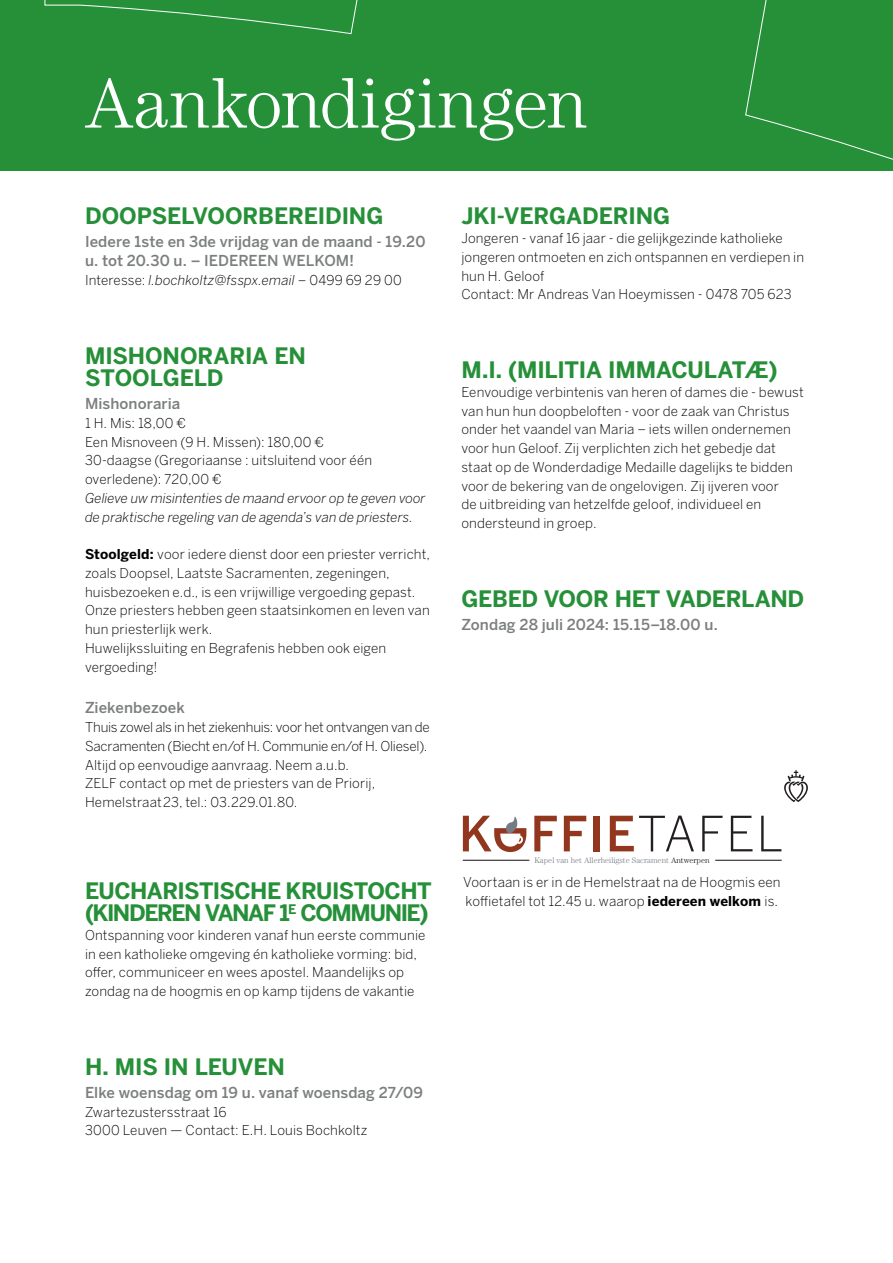
<style>
.page{position:relative;width:893px;height:1263px;background:#fff}
.page>*{position:absolute;margin:0;border:0;box-sizing:border-box;transform-origin:0 0}
.t1{font:300 72px "Century Std";letter-spacing:.015em;color:#fff}
.t2{font:700 22.5px/22.5px "Benton Sans";letter-spacing:-.01em;color:#269039}
.t3{font:700 22.5px/22.5px "Benton Sans";letter-spacing:-.035em;color:#269039}
.t4{font:500 15px/18.8px "Benton Sans";letter-spacing:.005em;color:#7c7f80}
.t5{font:300 13.5px/18.8px "Benton Sans";letter-spacing:.01em;color:#000001}
.t6{font:italic 300 13.5px/18.8px "Benton Sans";color:#000001}
.t7{font:300 8.1px "Century Std";color:#757c84}
.s1{font-style:normal}
.s2{font-weight:700}
.s3{color:#101315}
</style>
<div class="page">
<svg style="left:534px;top:816px;width:23px;height:35px"></svg>
<svg style="left:564px;top:816px;width:22px;height:35px"></svg>
<div style="left:594px;top:816px;width:6px;height:35px;background:#92361e"></div>
<svg style="left:610px;top:815px;width:84px;height:36px"></svg>
<svg style="left:702px;top:816px;width:20px;height:35px"></svg>
<svg style="left:731px;top:816px;width:21px;height:35px"></svg>
<svg style="left:761px;top:816px;width:20px;height:35px"></svg>
<svg style="left:784px;top:770px;width:24px;height:32px"></svg>
<svg style="left:463px;top:816px;width:63px;height:36px"></svg>
<hr style="left:463px;top:860px;width:66px;height:1px;background:#231f20">
<hr style="left:715px;top:860px;width:67px;height:1px;background:#231f20">
<div style="left:0;top:0;width:893px;height:170px;background:#269039"></div>
<h1 class="t1" style="left:85px;top:62px;width:504px">Aankondigingen</h1>
<h2 class="t2" style="left:85px;top:204px;width:300px">DOOPSELVOORBEREIDING</h2>
<p class="t4" style="left:85px;top:232px;width:342px">Iedere 1ste en 3de vrijdag van de maand - 19.20 u. tot 20.30 u. – IEDEREEN WELKOM!</p>
<p class="t6" style="left:85px;top:270px;width:318px"><span class="s1">Interesse:</span> l.bochkoltz@fsspx.email <span class="s1">– 0499 69 29 00</span></p>
<h2 class="t2" style="left:85px;top:344px;width:222px">MISHONORARIA EN<br>STOOLGELD</h2>
<p class="t4" style="left:85px;top:394px;width:97px">Mishonoraria</p>
<p class="t5" style="left:85px;top:413px;width:289px">1 H. Mis: 18,00 €<br>Een Misnoveen (9 H. Missen): 180,00 €<br>30-daagse (Gregoriaanse : uitsluitend voor één overledene): 720,00 €</p>
<p class="t6" style="left:85px;top:488px;width:342px">Gelieve uw misintenties de maand ervoor op te geven voor de praktische regeling van de agenda’s van de priesters.</p>
<p class="t5" style="left:85px;top:545px;width:346px"><span class="s2">Stoolgeld:</span> voor iedere dienst door een priester verricht, zoals Doopsel, Laatste Sacramenten, zegeningen, huisbezoeken e.d., is een vrijwillige vergoeding gepast.<br>Onze priesters hebben geen staatsinkomen en leven van hun priesterlijk werk.<br>Huwelijkssluiting en Begrafenis hebben ook eigen vergoeding!</p>
<p class="t4" style="left:85px;top:698px;width:101px">Ziekenbezoek</p>
<p class="t5" style="left:85px;top:718px;width:346px">Thuis zowel als in het ziekenhuis: voor het ontvangen van de Sacramenten (Biecht en/of H. Communie en/of H. Oliesel).<br>Altijd op eenvoudige aanvraag. Neem a.u.b.<br>ZELF contact op met de priesters van de Priorij, Hemelstraat 23, tel.: 03.229.01.80.</p>
<h2 class="t3" style="left:85px;top:879px;width:348px">EUCHARISTISCHE KRUISTOCHT (KINDEREN VANAF 1<sup>E</sup> COMMUNIE)</h2>
<p class="t5" style="left:85px;top:925px;width:342px">Ontspanning voor kinderen vanaf hun eerste communie in een katholieke omgeving én katholieke vorming: bid, offer, communiceer en wees apostel. Maandelijks op zondag na de hoogmis en op kamp tijdens de vakantie</p>
<h2 class="t2" style="left:85px;top:1055px;width:202px">H. MIS IN LEUVEN</h2>
<p class="t4" style="left:85px;top:1083px;width:340px">Elke woensdag om 19 u. vanaf woensdag 27/09</p>
<p class="t5" style="left:85px;top:1102px;width:284px">Zwartezustersstraat 16<br>3000 Leuven — Contact: E.H. Louis Bochkoltz</p>
<h2 class="t2" style="left:461px;top:204px;width:210px">JKI-VERGADERING</h2>
<p class="t5" style="left:461px;top:229px;width:344px">Jongeren - vanaf 16 jaar - die gelijkgezinde katholieke jongeren ontmoeten en zich ontspannen en verdiepen in hun H. Geloof<br>Contact: Mr Andreas Van Hoeymissen - 0478 705 623</p>
<h2 class="t2" style="left:461px;top:358px;width:318px">M.I. (MILITIA IMMACULATÆ)</h2>
<p class="t5" style="left:461px;top:382px;width:344px">Eenvoudige verbintenis van heren of dames die - bewust van hun hun doopbeloften - voor de zaak van Christus onder het vaandel van Maria – iets willen ondernemen voor hun Geloof. Zij verplichten zich het gebedje dat staat op de Wonderdadige Medaille dagelijks te bidden voor de bekering van de ongelovigen. Zij ijveren voor<br>de uitbreiding van hetzelfde geloof, individueel en ondersteund in groep.</p>
<h2 class="t2" style="left:461px;top:587px;width:344px">GEBED VOOR HET VADERLAND</h2>
<p class="t4" style="left:461px;top:615px;width:258px">Zondag 28 juli 2024: 15.15–18.00 u.</p>
<p class="t7" style="left:534px;top:855px;width:177px">Kapel van het Allerheiligste Sacrament <span class="s3">Antwerpen</span></p>
<p class="t5" style="left:463px;top:873px;width:319px">Voortaan is er in de Hemelstraat na de Hoogmis een koffietafel tot 12.45 u. waarop <span class="s2">iedereen welkom</span> is.</p>
</div>
